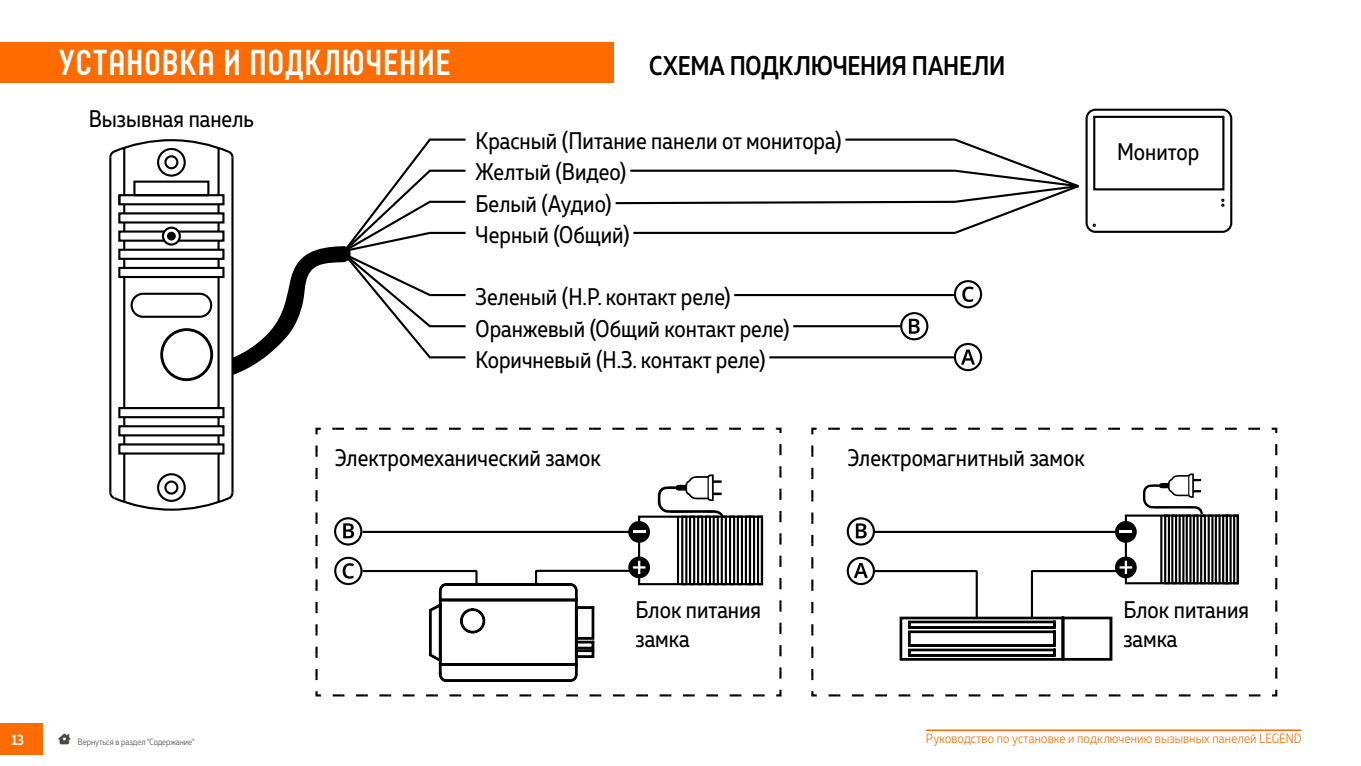
<style>
.page{position:relative;width:1361px;height:766px;background:#fff}
.page>*{position:absolute;margin:0;border:0;box-sizing:border-box;transform-origin:0 0}
.t1{font:700 36px "Neubau Pro";letter-spacing:-.005em;color:#fff}
.t2{font:500 27px "Muller Narrow";letter-spacing:-.01em;color:#000}
.t3{font:24px/31.5px "Muller Narrow";color:#000}
.t4{font:500 15px "Muller Narrow";color:#fff}
.t5{font:300 13.5px "Muller Narrow";letter-spacing:.01em;color:#ff6b00}
.t6{font:300 9px "Muller Narrow";color:#484847}
</style>
<div class="page">
<div style="left:0;top:723px;width:43px;height:32px;background:#ff6b00"></div>
<div style="left:0;top:42px;width:613px;height:41px;background:#ff6b00"></div>
<hr style="left:926px;top:729px;width:375px;height:1px;background:#ff6b00">
<div style="left:1093px;top:116px;width:131px;height:74px;border:2px solid #000"></div>
<div style="left:1085px;top:109px;width:147px;height:124px;border:2px solid #000;border-radius:9px"></div>
<svg style="left:1092px;top:223px;width:4px;height:4px"></svg>
<svg style="left:1221px;top:199px;width:3px;height:8px"></svg>
<div style="left:954px;top:343px;width:28px;height:28px;border:2px solid #000;border-radius:50%"></div>
<svg style="left:961px;top:349px;width:14px;height:15px"></svg>
<div style="left:900px;top:312px;width:28px;height:28px;border:2px solid #000;border-radius:50%"></div>
<svg style="left:909px;top:318px;width:10px;height:15px"></svg>
<div style="left:954px;top:280px;width:28px;height:28px;border:2px solid #000;border-radius:50%"></div>
<svg style="left:962px;top:286px;width:11px;height:16px"></svg>
<div style="left:164px;top:480px;width:14px;height:14px;border:2px solid #000;border-radius:50%"></div>
<hr style="left:123px;top:277px;width:2px;height:131px;background:#000">
<hr style="left:123px;top:453px;width:2px;height:48px;background:#000">
<hr style="left:217px;top:453px;width:3px;height:48px;background:#000">
<hr style="left:109px;top:157px;width:2px;height:335px;background:#000">
<svg style="left:109px;top:490px;width:125px;height:21px"></svg>
<hr style="left:217px;top:277px;width:3px;height:131px;background:#000">
<hr style="left:231px;top:157px;width:2px;height:335px;background:#000">
<div style="left:157px;top:473px;width:29px;height:29px;border:2px solid #000;border-radius:50%"></div>
<svg style="left:118px;top:406px;width:107px;height:49px"></svg>
<hr style="left:429px;top:294px;width:36px;height:2px;background:#000">
<hr style="left:429px;top:325px;width:36px;height:2px;background:#000">
<hr style="left:429px;top:356px;width:36px;height:2px;background:#000">
<hr style="left:429px;top:138px;width:36px;height:3px;background:#000">
<hr style="left:429px;top:170px;width:36px;height:2px;background:#000">
<hr style="left:429px;top:201px;width:36px;height:2px;background:#000">
<hr style="left:429px;top:232px;width:36px;height:2px;background:#000">
<hr style="left:734px;top:294px;width:221px;height:2px;background:#000">
<hr style="left:793px;top:325px;width:108px;height:2px;background:#000">
<hr style="left:769px;top:356px;width:186px;height:2px;background:#000">
<svg style="left:615px;top:138px;width:464px;height:96px"></svg>
<svg style="left:109px;top:138px;width:324px;height:237px"></svg>
<svg style="left:811px;top:427px;width:467px;height:270px"></svg>
<svg style="left:315px;top:427px;width:467px;height:270px"></svg>
<h1 class="t1" style="left:58px;top:41px;width:394px">УСТАНОВКА И ПОДКЛЮЧЕНИЕ</h1>
<p class="t3" style="left:89px;top:102px;width:167px">Вызывная панель</p>
<p class="t2" style="left:649px;top:49px;width:357px">СХЕМА ПОДКЛЮЧЕНИЯ ПАНЕЛИ</p>
<p class="t3" style="left:476px;top:125px;width:368px">Красный (Питание панели от монитора)<br>Желтый (Видео)<br>Белый (Аудио)<br>Черный (Общий)</p>
<p class="t3" style="left:475px;top:281px;width:315px">Зеленый (Н.Р. контакт реле)<br>Оранжевый (Общий контакт реле)<br>Коричневый (Н.З. контакт реле)</p>
<p class="t3" style="left:335px;top:441px;width:267px">Электромеханический замок</p>
<p class="t3" style="left:848px;top:441px;width:238px">Электромагнитный замок</p>
<p class="t3" style="left:1117px;top:136px;width:84px">Монитор</p>
<p class="t4" style="left:11px;top:729px;width:14px">13</p>
<p class="t3" style="left:635px;top:594px;width:127px;line-height:28.8px">Блок питания замка</p>
<p class="t3" style="left:1123px;top:594px;width:127px;line-height:28.8px">Блок питания замка</p>
<p class="t6" style="left:59px;top:735px;width:137px">★ Вернуться в раздел "Содержание"</p>
<p class="t5" style="left:926px;top:730px;width:377px">Руководство по установке и подключению вызывных панелей LEGEND</p>
</div>
